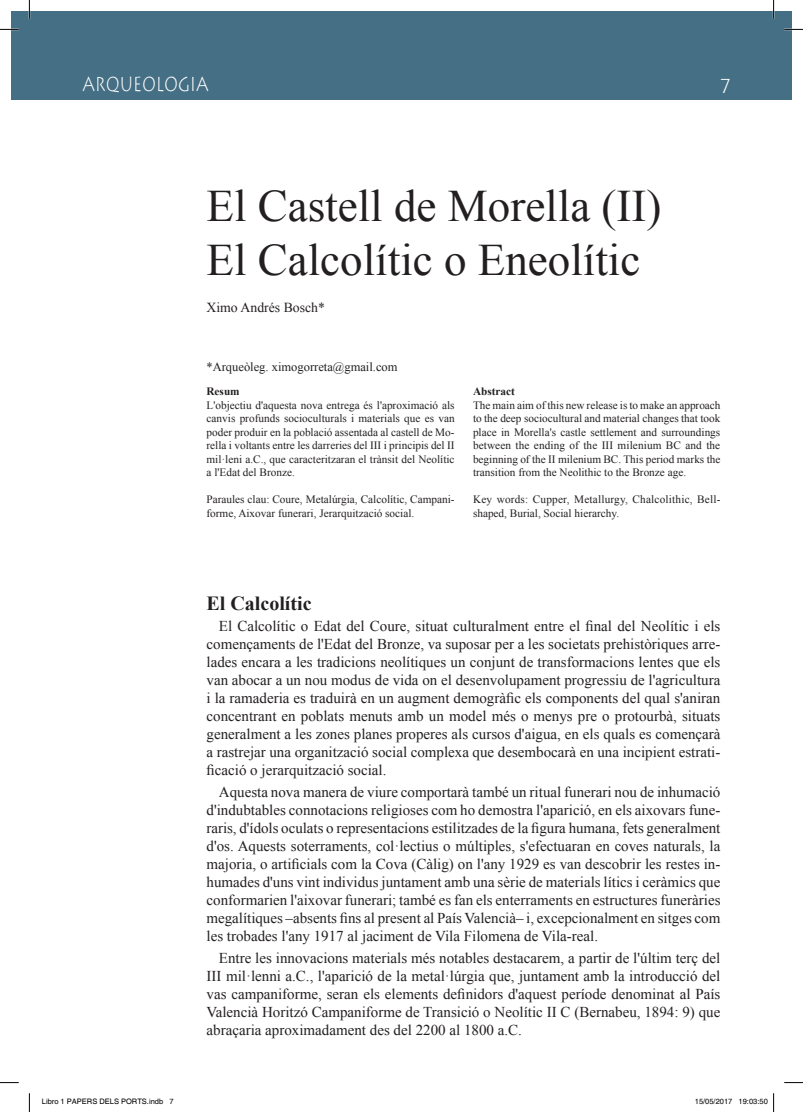
<style>
.page{position:relative;width:803px;height:1112px;background:#fff}
.page>*{position:absolute;margin:0;border:0;box-sizing:border-box;transform-origin:0 0}
.t1{font:45px/54px "Times New Roman";color:#231f20}
.t2{font:700 20px "Times New Roman";color:#231f20}
.t3{font:300 20px "Lithograph";color:#fff;scale:.8 1}
.t4{font:300 20px "Lithograph";color:#fff}
.t5{font:15px/18px "Times New Roman";color:#231f20;text-align:justify}
.t6{font:13.75px "Times New Roman";color:#231f20}
.t7{font:12.5px "Times New Roman";color:#231f20}
.t8{font:11.25px/13.5px "Times New Roman";color:#231f20;text-align:justify}
.t9{font:700 11.25px "Times New Roman";color:#231f20}
.t10{font:7.5px "Helvetica";color:#000}
</style>
<div class="page">
<div style="left:12px;top:12px;width:779px;height:88px;background:#456f84"></div>
<svg style="left:0;top:29px;width:19px;height:1px"></svg>
<svg style="left:784px;top:29px;width:19px;height:1px"></svg>
<svg style="left:0;top:1082px;width:19px;height:1px"></svg>
<svg style="left:784px;top:1082px;width:19px;height:1px"></svg>
<svg style="left:29px;top:0;width:1px;height:19px"></svg>
<svg style="left:29px;top:1093px;width:1px;height:18px"></svg>
<svg style="left:773px;top:0;width:1px;height:19px"></svg>
<svg style="left:773px;top:1093px;width:1px;height:18px"></svg>
<h2 class="t3" style="left:83px;top:70px;width:159px">ARQUEOLOGIA</h2>
<h2 class="t4" style="left:720px;top:74px;width:11px">7</h2>
<h1 class="t1" style="left:207px;top:178px;width:456px">El Castell de Morella (II)<br>El Calcolític o Eneolític</h1>
<p class="t6" style="left:207px;top:297px;width:120px">Ximo Andrés Bosch*</p>
<p class="t7" style="left:207px;top:358px;width:193px">*Arqueòleg. ximogorreta@gmail.com</p>
<p class="t9" style="left:207px;top:383px;width:35px">Resum</p>
<p class="t8" style="left:207px;top:398px;width:250px">L'objectiu d'aquesta nova entrega és l'aproximació als canvis profunds socioculturals i materials que es van poder produir en la població assentada al castell de Mo&shy;rella i voltants entre les darreries del III i principis del II mil·leni a.C., que caracteritzaran el trànsit del Neolític a l'Edat del Bronze.</p>
<p class="t8" style="left:207px;top:492px;width:250px">Paraules clau: Coure, Metalúrgia, Calcolític, Campani&shy;forme, Aixovar funerari, Jerarquització social.</p>
<p class="t9" style="left:473px;top:383px;width:43px">Abstract</p>
<p class="t8" style="left:473px;top:398px;width:249px">The main aim of this new release is to make an approach to the deep sociocultural and material changes that took place in Morella's castle settlement and surroundings between the ending of the III milenium BC and the beginning of the II milenium BC. This period marks the transition from the Neolithic to the Bronze age.</p>
<p class="t8" style="left:473px;top:492px;width:249px">Key words: Cupper, Metallurgy, Chalcolithic, Bell&shy;shaped, Burial, Social hierarchy.</p>
<h2 class="t2" style="left:207px;top:589px;width:106px">El Calcolític</h2>
<p class="t5" style="left:207px;top:617px;width:515px;text-indent:12px">El Calcolític o Edat del Coure, situat culturalment entre el final del Neolític i els començaments de l'Edat del Bronze, va suposar per a les societats prehistòriques arre&shy;lades encara a les tradicions neolítiques un conjunt de transformacions lentes que els van abocar a un nou modus de vida on el desenvolupament progressiu de l'agricultura i la ramaderia es traduirà en un augment demogràfic els components del qual s'aniran concentrant en poblats menuts amb un model més o menys pre o protourbà, situats generalment a les zones planes properes als cursos d'aigua, en els quals es començarà a rastrejar una organització social complexa que desembocarà en una incipient estrati&shy;ficació o jerarquització social.</p>
<p class="t5" style="left:207px;top:782px;width:515px;text-indent:12px">Aquesta nova manera de viure comportarà també un ritual funerari nou de inhumació d'indubtables connotacions religioses com ho demostra l'aparició, en els aixovars fune&shy;raris, d'ídols oculats o representacions estilitzades de la figura humana, fets generalment d'os. Aquests soterraments, col·lectius o múltiples, s'efectuaran en coves naturals, la majoria, o artificials com la Cova (Càlig) on l'any 1929 es van descobrir les restes in&shy;humades d'uns vint individus juntament amb una sèrie de materials lítics i ceràmics que conformarien l'aixovar funerari; també es fan els enterraments en estructures funeràries megalítiques –absents fins al present al País Valencià– i, excepcionalment en sitges com les trobades l'any 1917 al jaciment de Vila Filomena de Vila-real.</p>
<p class="t5" style="left:207px;top:948px;width:515px;text-indent:12px">Entre les innovacions materials més notables destacarem, a partir de l'últim terç del III mil·lenni a.C., l'aparició de la metal·lúrgia que, juntament amb la introducció del vas campaniforme, seran els elements definidors d'aquest període denominat al País Valencià Horitzó Campaniforme de Transició o Neolític II C (Bernabeu, 1894: 9) que abraçaria aproximadament des del 2200 al 1800 a.C.</p>
<p class="t10" style="left:42px;top:1097px;width:133px">Libro 1 PAPERS DELS PORTS.indb 7</p>
<p class="t10" style="left:695px;top:1097px;width:74px">15/05/2017 19:03:50</p>
</div>
